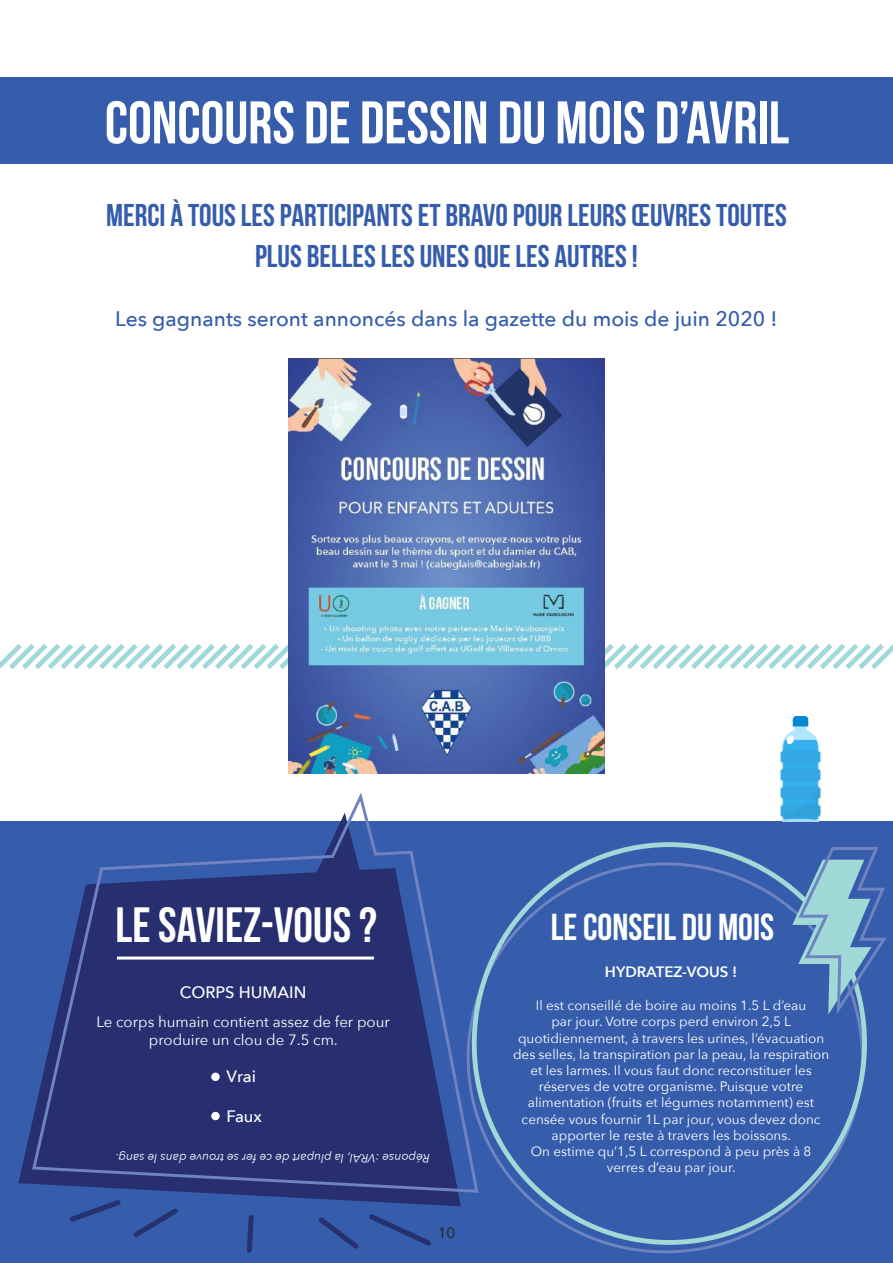
<style>
.page{position:relative;width:893px;height:1263px;background:#fff}
.page>*{position:absolute;margin:0;border:0;box-sizing:border-box;transform-origin:0 0}
.t1{font:60px "Bebas Neue";color:#fff}
.t2{font:49.5px "Bebas Neue";color:#fff}
.t3{font:37.5px "Bebas Neue";color:#fff}
.t4{font:31.5px/41.4px "Bebas Neue";color:#355dab;text-align:center}
.t5{font:500 21px "Avenir Next";color:#355dab}
.t6{font:500 16.5px "Avenir Next";color:#fff}
.t7{font:15px/18px "Avenir Next";color:#fff;text-align:center}
.t8{font:600 15px "Avenir Next";color:#fff}
.t9{font:15px "Avenir Next";color:#241f1f}
.t10{font:13.5px/16.2px "Avenir Next";color:#fff;text-align:center}
.t11{font:italic 12px "Avenir Next";color:#fff}
</style>
<div class="page">
<div style="left:1px;top:78px;width:892px;height:86px;background:#355dab"></div>
<div style="left:0;top:822px;width:893px;height:441px;background:#355dab"></div>
<svg style="left:0;top:639px;width:893px;height:35px"></svg>
<svg style="left:18px;top:821px;width:443px;height:385px"></svg>
<svg style="left:30px;top:793px;width:450px;height:402px"></svg>
<svg style="left:66px;top:1196px;width:369px;height:57px"></svg>
<hr style="left:117px;top:956px;width:257px;height:3px;background:#fff">
<svg style="left:792px;top:847px;width:94px;height:172px"></svg>
<svg style="left:211px;top:1072px;width:9px;height:9px"></svg>
<div style="left:211px;top:1112px;width:9px;height:8px;background:#fff;border-radius:50%"></div>
<img style="left:288px;top:358px;width:316px;height:416px">
<svg style="left:780px;top:716px;width:41px;height:106px"></svg>
<h1 class="t1" style="left:105px;top:90px;width:686px">CONCOURS DE DESSIN DU MOIS D’AVRIL</h1>
<h3 class="t4" style="left:106px;top:194px;width:682px">MERCI À TOUS LES PARTICIPANTS ET BRAVO POUR LEURS ŒUVRES TOUTES<br>PLUS BELLES LES UNES QUE LES AUTRES !</h3>
<h3 class="t5" style="left:115px;top:301px;width:664px">Les gagnants seront annoncés dans la gazette du mois de juin 2020 !</h3>
<h2 class="t2" style="left:116px;top:898px;width:263px">LE SAVIEZ-VOUS ?</h2>
<h3 class="t3" style="left:551px;top:906px;width:225px">LE CONSEIL DU MOIS</h3>
<p class="t6" style="left:180px;top:978px;width:128px">CORPS HUMAIN</p>
<p class="t7" style="left:96px;top:1012px;width:295px">Le corps humain contient assez de fer pour produire un clou de 7.5 cm.</p>
<p class="t6" style="left:226px;top:1062px;width:31px">Vrai</p>
<p class="t6" style="left:226px;top:1102px;width:37px">Faux</p>
<p class="t11" style="left:430px;top:1168px;width:316px;rotate:-180deg">Réponse :VRAI, la plupart de ce fer se trouve dans le sang.</p>
<p class="t9" style="left:438px;top:1220px;width:19px">10</p>
<p class="t8" style="left:605px;top:959px;width:134px">HYDRATEZ-VOUS !</p>
<p class="t10" style="left:513px;top:997px;width:318px">Il est conseillé de boire au moins 1.5 L d’eau<br>par jour. Votre corps perd environ 2,5 L quotidiennement, à travers les urines, l’évacuation des selles, la transpiration par la peau, la respiration et les larmes. Il vous faut donc reconstituer les réserves de votre organisme. Puisque votre alimentation (fruits et légumes notamment) est censée vous fournir 1L par jour, vous devez donc apporter le reste à travers les boissons.<br>On estime qu’1,5 L correspond à peu près à 8 verres d’eau par jour.</p>
</div>
